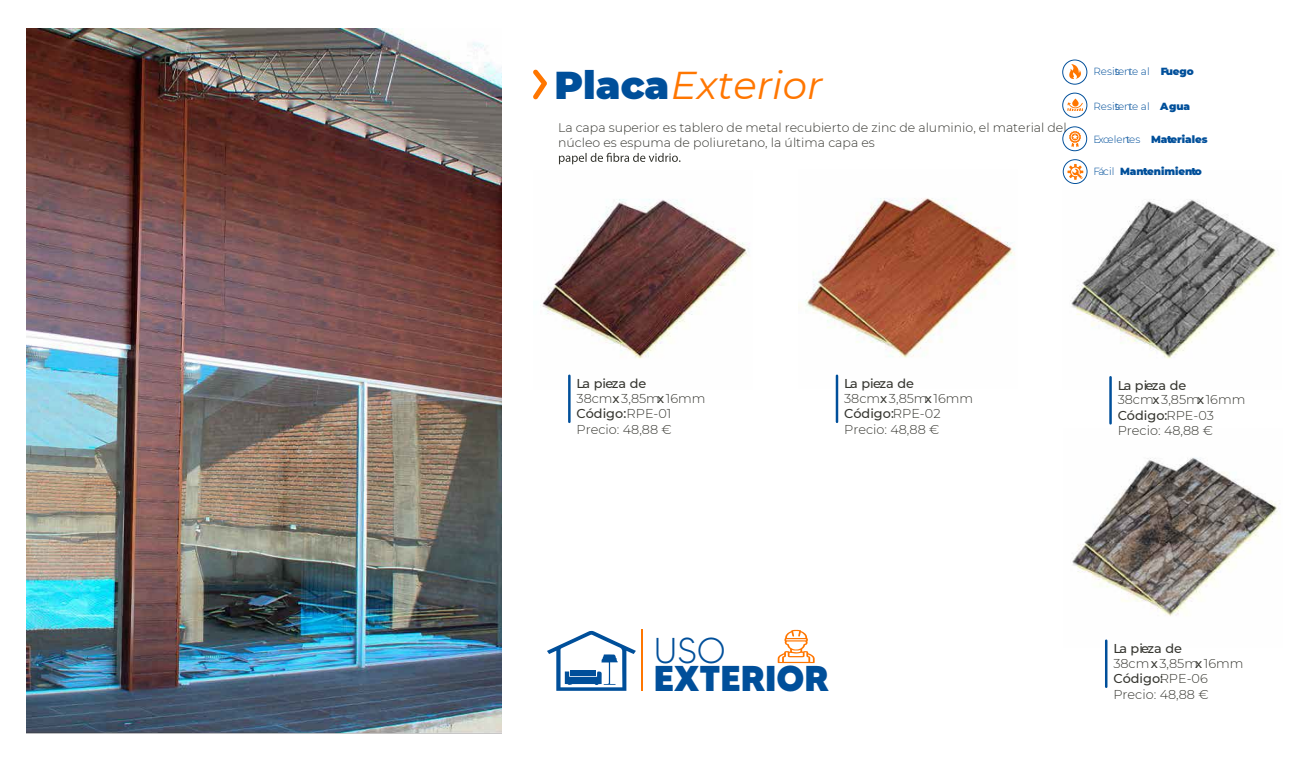
<style>
.page{position:relative;width:1300px;height:765px;background:#fff}
.page>*{position:absolute;margin:0;border:0;box-sizing:border-box;transform-origin:0 0}
.t1{font:italic 38.75px "Montserrat";color:#ff7600}
.t2{font:800 35.88px "MADETOMMY";color:#004f9a}
.t3{font:300 35.88px "MADETOMMY";color:#004f9a}
.t4{font:300 12.88px/15.4px "Montserrat";color:#363630}
.t5{font:500 12.88px "Montserrat";letter-spacing:-.02em;color:#363630}
.t6{font:500 12.88px "Montserrat";letter-spacing:-.06em;color:#363630}
.t7{font:300 12.5px/15px "Montserrat";color:#363630}
.t8{font:300 10.25px "Montserrat";color:#004f9a}
.t9{font:300 10.25px "Montserrat";letter-spacing:-.075em;color:#004f9a}
.t10{font:900 10.25px "Montserrat";color:#004f9a}
.s1{font-weight:900;font-style:normal;color:#004f9a}
.s2{font-weight:900}
.s3{font-weight:300}
.s4{font-weight:500}
</style>
<div class="page">
<img style="left:27px;top:29px;width:474px;height:705px">
<img style="left:1070px;top:171px;width:208px;height:206px">
<img style="left:1072px;top:457px;width:208px;height:190px">
<img style="left:540px;top:199px;width:210px;height:177px">
<img style="left:798px;top:198px;width:217px;height:190px">
<svg style="left:533px;top:69px;width:14px;height:30px"></svg>
<hr style="left:568px;top:376px;width:3px;height:46px;background:#004f9a">
<svg style="left:1062px;top:60px;width:25px;height:25px"></svg>
<svg style="left:1062px;top:93px;width:25px;height:25px"></svg>
<svg style="left:1063px;top:159px;width:24px;height:25px"></svg>
<svg style="left:1062px;top:126px;width:25px;height:25px"></svg>
<svg style="left:559px;top:153px;width:121px;height:11px"></svg>
<hr style="left:836px;top:376px;width:2px;height:46px;background:#004f9a">
<hr style="left:1109px;top:377px;width:3px;height:46px;background:#004f9a">
<hr style="left:1105px;top:641px;width:2px;height:46px;background:#004f9a">
<svg style="left:778px;top:630px;width:37px;height:33px"></svg>
<hr style="left:641px;top:629px;width:2px;height:61px;background:#ff7600">
<svg style="left:547px;top:631px;width:89px;height:60px"></svg>
<h1 class="t1" style="left:554px;top:59px;width:269px"><span class="s1">Placa</span> Exterior</h1>
<p class="t7" style="left:558px;top:119px;width:510px">La capa superior es tablero de metal recubierto de zinc de aluminio, el material del núcleo es espuma de poliuretano, la última capa es</p>
<p class="t8" style="left:1093px;top:65px;width:102px">Resistente al <span class="s2">Fuego</span></p>
<p class="t8" style="left:1093px;top:99px;width:98px">Resistente al <span class="s2">Agua</span></p>
<p class="t9" style="left:1093px;top:133px;width:116px">Excelentes <span class="s2">Materiales</span></p>
<p class="t10" style="left:1093px;top:164px;width:110px"><span class="s3">Fácil</span> Mantenimiento</p>
<p class="t5" style="left:576px;top:375px;width:71px">La pieza de</p>
<p class="t4" style="left:576px;top:406px;width:97px"><span class="s4">Código:</span>RPE-01<br>Precio: 48,88 €</p>
<p class="t4" style="left:576px;top:390px;width:130px">38cm <span class="s4">x</span> 3,85m <span class="s4">x</span> 16mm</p>
<p class="t5" style="left:844px;top:375px;width:71px">La pieza de</p>
<p class="t4" style="left:844px;top:406px;width:98px"><span class="s4">Código</span> R<span class="s4">:</span> PE-02<br>Precio: 48,88 €</p>
<p class="t4" style="left:844px;top:390px;width:130px">38cm <span class="s4">x</span> 3,85m <span class="s4">x</span> 16mm</p>
<p class="t6" style="left:1117px;top:376px;width:70px">La pieza de</p>
<p class="t4" style="left:1117px;top:407px;width:98px"><span class="s4">Código</span> R<span class="s4">:</span> PE-03<br>Precio: 48,88 €</p>
<p class="t4" style="left:1117px;top:392px;width:129px">38cm <span class="s4">x</span> 3,85m <span class="s4">x</span> 16mm</p>
<h2 class="t3" style="left:654px;top:629px;width:73px">USO</h2>
<h2 class="t2" style="left:654px;top:656px;width:177px">EXTERIOR</h2>
<p class="t6" style="left:1113px;top:640px;width:70px">La pieza de</p>
<p class="t4" style="left:1113px;top:670px;width:97px"><span class="s4">Código</span>R<span class="s4">:</span> PE-06<br>Precio: 48,88 €</p>
<p class="t4" style="left:1113px;top:655px;width:132px">38cm <span class="s4">x</span> 3,85m <span class="s4">x</span> 16mm</p>
</div>
